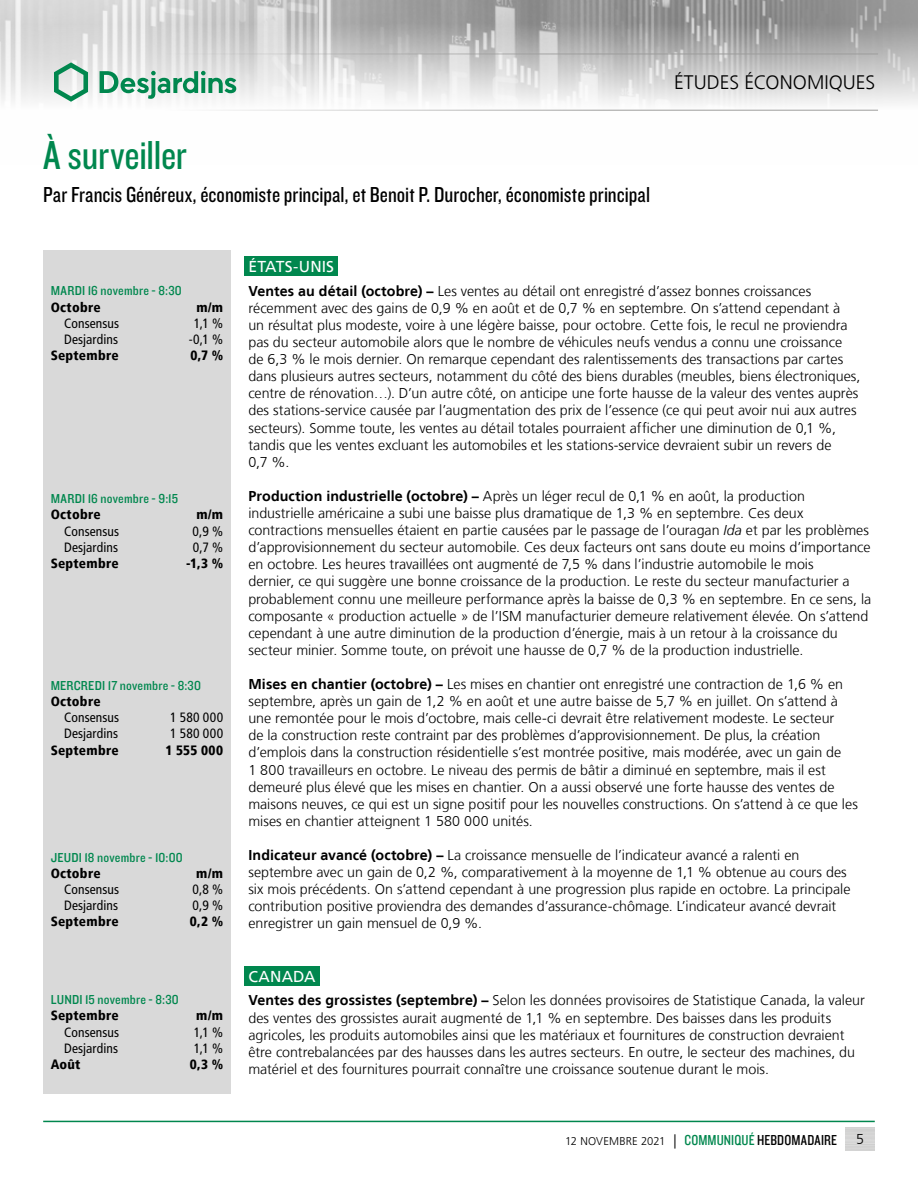
<style>
.page{position:relative;width:918px;height:1188px;background:#fff}
.page>*{position:absolute;margin:0;border:0;box-sizing:border-box;transform-origin:0 0}
.t1{font:42px "Knockout 29 Junior Ltweight";letter-spacing:-.005em;color:#00874e}
.t2{font:22.5px "Knockout 29 Junior Ltweight";color:#000}
.t3{font:300 19.5px "Frutiger LT";color:#000}
.t4{font:15.75px "Frutiger LT";letter-spacing:.01em;color:#fff}
.t5{font:300 14.25px/17.1px "Frutiger LT";color:#000}
.t6{font:condensed 13.5px "Frutiger LT";letter-spacing:.01em;color:#000}
.t7{font:900 condensed 13.5px "Frutiger LT";letter-spacing:.02em;color:#000}
.t8{font:13.5px "Knockout 30 Junior Welterwt";letter-spacing:.015em;color:#00874e}
.t9{font:300 11.25px "Frutiger LT";color:#000}
.s1{font-weight:700}
.s2{font-style:italic}
.s3{font-size:14.25px}
.s4{font-family:"Knockout 29 Junior Ltweight";font-weight:400;font-size:15px;color:#00874e}
.s5{font-family:"Knockout 29 Junior Ltweight";font-weight:400;font-size:15px}
</style>
<div class="page">
<img style="left:0;top:0;width:918px;height:110px">
<hr style="left:0;top:54px;width:878px;height:1px;background:#9d9d9c">
<hr style="left:0;top:110px;width:878px;height:1px;background:#9d9d9c">
<svg style="left:54px;top:62px;width:34px;height:40px"></svg>
<svg style="left:100px;top:71px;width:136px;height:28px"></svg>
<hr style="left:43px;top:1121px;width:832px;height:1px;background:#00874e">
<div style="left:43px;top:250px;width:188px;height:844px;background:#d9d9d9"></div>
<div style="left:244px;top:256px;width:94px;height:20px;background:#00874e"></div>
<div style="left:244px;top:966px;width:76px;height:20px;background:#00874e"></div>
<h1 class="t1" style="left:43px;top:128px;width:145px">À surveiller</h1>
<h2 class="t2" style="left:43px;top:180px;width:608px">Par Francis Généreux, économiste principal, et Benoit P. Durocher, économiste principal</h2>
<h3 class="t3" style="left:674px;top:72px;width:203px">ÉTUDES ÉCONOMIQUES</h3>
<p class="t8" style="left:51px;top:282px;width:133px">MARDI 16 novembre - 8:30</p>
<p class="t7" style="left:51px;top:299px;width:52px">Octobre</p>
<p class="t7" style="left:196px;top:299px;width:28px">m/m</p>
<p class="t6" style="left:64px;top:315px;width:57px">Consensus</p>
<p class="t6" style="left:194px;top:315px;width:31px">1,1 %</p>
<p class="t6" style="left:64px;top:331px;width:55px">Desjardins</p>
<p class="t6" style="left:189px;top:331px;width:36px">-0,1 %</p>
<p class="t7" style="left:51px;top:347px;width:70px">Septembre</p>
<p class="t7" style="left:190px;top:347px;width:34px">0,7 %</p>
<p class="t8" style="left:51px;top:490px;width:129px">MARDI 16 novembre - 9:15</p>
<p class="t7" style="left:51px;top:506px;width:52px">Octobre</p>
<p class="t7" style="left:196px;top:506px;width:28px">m/m</p>
<p class="t6" style="left:64px;top:523px;width:57px">Consensus</p>
<p class="t6" style="left:193px;top:523px;width:32px">0,9 %</p>
<p class="t6" style="left:64px;top:539px;width:55px">Desjardins</p>
<p class="t6" style="left:193px;top:539px;width:32px">0,7 %</p>
<p class="t7" style="left:51px;top:555px;width:70px">Septembre</p>
<p class="t7" style="left:186px;top:555px;width:38px">-1,3 %</p>
<p class="t8" style="left:51px;top:676px;width:152px">MERCREDI 17 novembre - 8:30</p>
<p class="t7" style="left:51px;top:693px;width:52px">Octobre</p>
<p class="t6" style="left:64px;top:710px;width:57px">Consensus</p>
<p class="t6" style="left:170px;top:710px;width:55px">1 580 000</p>
<p class="t6" style="left:64px;top:726px;width:55px">Desjardins</p>
<p class="t6" style="left:170px;top:726px;width:55px">1 580 000</p>
<p class="t7" style="left:51px;top:742px;width:70px">Septembre</p>
<p class="t7" style="left:166px;top:742px;width:59px">1 555 000</p>
<p class="t8" style="left:51px;top:848px;width:134px">JEUDI 18 novembre - 10:00</p>
<p class="t7" style="left:51px;top:865px;width:52px">Octobre</p>
<p class="t7" style="left:196px;top:865px;width:28px">m/m</p>
<p class="t6" style="left:64px;top:881px;width:57px">Consensus</p>
<p class="t6" style="left:192px;top:881px;width:32px">0,8 %</p>
<p class="t6" style="left:64px;top:898px;width:55px">Desjardins</p>
<p class="t6" style="left:193px;top:898px;width:32px">0,9 %</p>
<p class="t7" style="left:51px;top:914px;width:70px">Septembre</p>
<p class="t7" style="left:190px;top:914px;width:35px">0,2 %</p>
<p class="t8" style="left:51px;top:991px;width:130px">LUNDI 15 novembre - 8:30</p>
<p class="t7" style="left:51px;top:1008px;width:70px">Septembre</p>
<p class="t7" style="left:196px;top:1008px;width:28px">m/m</p>
<p class="t6" style="left:64px;top:1024px;width:57px">Consensus</p>
<p class="t6" style="left:194px;top:1024px;width:31px">1,1 %</p>
<p class="t6" style="left:64px;top:1040px;width:55px">Desjardins</p>
<p class="t6" style="left:194px;top:1040px;width:31px">1,1 %</p>
<p class="t7" style="left:51px;top:1056px;width:31px">Août</p>
<p class="t7" style="left:190px;top:1056px;width:35px">0,3 %</p>
<p class="t4" style="left:248px;top:257px;width:87px">ÉTATS-UNIS</p>
<p class="t5" style="left:248px;top:283px;width:614px"><span class="s1">Ventes au détail (octobre) –</span> Les ventes au détail ont enregistré d’assez bonnes croissances récemment avec des gains de 0,9 % en août et de 0,7 % en septembre. On s’attend cependant à<br>un résultat plus modeste, voire à une légère baisse, pour octobre. Cette fois, le recul ne proviendra pas du secteur automobile alors que le nombre de véhicules neufs vendus a connu une croissance de 6,3 % le mois dernier. On remarque cependant des ralentissements des transactions par cartes dans plusieurs autres secteurs, notamment du côté des biens durables (meubles, biens électroniques, centre de rénovation…). D’un autre côté, on anticipe une forte hausse de la valeur des ventes auprès des stations-service causée par l’augmentation des prix de l’essence (ce qui peut avoir nui aux autres secteurs). Somme toute, les ventes au détail totales pourraient afficher une diminution de 0,1 %, tandis que les ventes excluant les automobiles et les stations-service devraient subir un revers de<br>0,7 %.</p>
<p class="t5" style="left:248px;top:488px;width:624px"><span class="s1">Production industrielle (octobre) –</span> Après un léger recul de 0,1 % en août, la production industrielle américaine a subi une baisse plus dramatique de 1,3 % en septembre. Ces deux contractions mensuelles étaient en partie causées par le passage de l’ouragan <span class="s2">Ida</span> et par les problèmes d’approvisionnement du secteur automobile. Ces deux facteurs ont sans doute eu moins d’importance en octobre. Les heures travaillées ont augmenté de 7,5 % dans l’industrie automobile le mois<br>dernier, ce qui suggère une bonne croissance de la production. Le reste du secteur manufacturier a probablement connu une meilleure performance après la baisse de 0,3 % en septembre. En ce sens, la composante « production actuelle » de l’ISM manufacturier demeure relativement élevée. On s’attend cependant à une autre diminution de la production d’énergie, mais à un retour à la croissance du secteur minier. Somme toute, on prévoit une hausse de 0,7 % de la production industrielle.</p>
<p class="t5" style="left:248px;top:676px;width:611px"><span class="s1">Mises en chantier (octobre) –</span> Les mises en chantier ont enregistré une contraction de 1,6 % en septembre, après un gain de 1,2 % en août et une autre baisse de 5,7 % en juillet. On s’attend à une remontée pour le mois d’octobre, mais celle-ci devrait être relativement modeste. Le secteur<br>de la construction reste contraint par des problèmes d’approvisionnement. De plus, la création d’emplois dans la construction résidentielle s’est montrée positive, mais modérée, avec un gain de<br>1 800 travailleurs en octobre. Le niveau des permis de bâtir a diminué en septembre, mais il est demeuré plus élevé que les mises en chantier. On a aussi observé une forte hausse des ventes de maisons neuves, ce qui est un signe positif pour les nouvelles constructions. On s’attend à ce que les mises en chantier atteignent 1 580 000 unités.</p>
<p class="t5" style="left:248px;top:847px;width:604px"><span class="s1">Indicateur avancé (octobre) –</span> La croissance mensuelle de l’indicateur avancé a ralenti en septembre avec un gain de 0,2 %, comparativement à la moyenne de 1,1 % obtenue au cours des six mois précédents. On s’attend cependant à une progression plus rapide en octobre. La principale contribution positive proviendra des demandes d’assurance-chômage. L’indicateur avancé devrait enregistrer un gain mensuel de 0,9 %.</p>
<p class="t4" style="left:248px;top:967px;width:69px">CANADA</p>
<p class="t5" style="left:248px;top:992px;width:618px"><span class="s1">Ventes des grossistes (septembre) –</span> Selon les données provisoires de Statistique Canada, la valeur des ventes des grossistes aurait augmenté de 1,1 % en septembre. Des baisses dans les produits agricoles, les produits automobiles ainsi que les matériaux et fournitures de construction devraient être contrebalancées par des hausses dans les autres secteurs. En outre, le secteur des machines, du matériel et des fournitures pourrait connaître une croissance soutenue durant le mois.</p>
<p class="t9" style="left:565px;top:1135px;width:273px">12 NOVEMBRE 2021 <span class="s3">|</span> <span class="s4">COMMUNIQUÉ</span> <span class="s5">HEBDOMADAIRE</span></p>
<p class="t5" style="left:856px;top:1131px;width:9px">5</p>
</div>
